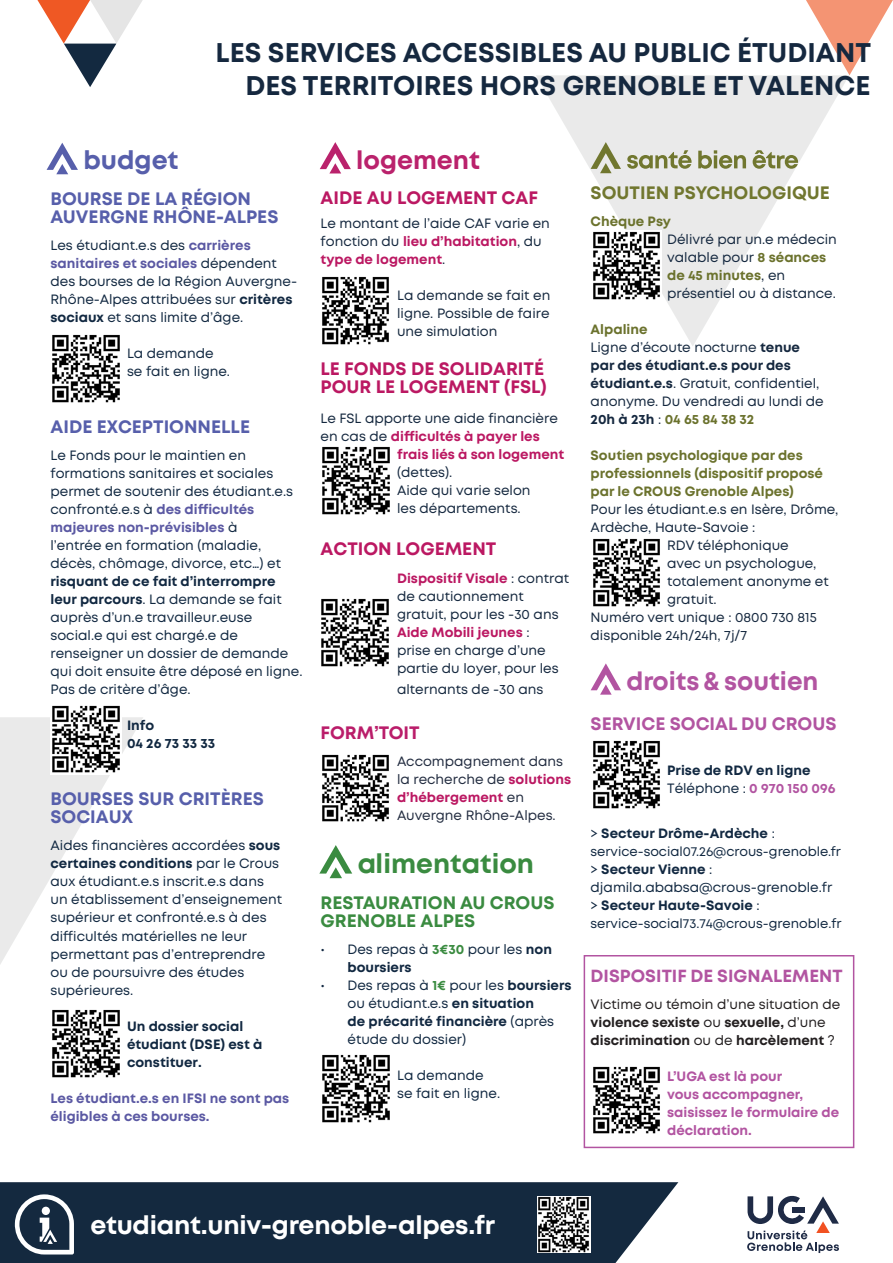
<style>
.page{position:relative;width:893px;height:1263px;background:#fff}
.page>*{position:absolute;margin:0;border:0;box-sizing:border-box;transform-origin:0 0}
.t1{font:700 27px "Mont";color:#15283f}
.t2{font:700 26.85px "Mont";color:#3a8b40}
.t3{font:700 25.65px "Mont";color:#575fab}
._1-Intro{font:700 25.5px "Mont";letter-spacing:-.01em;color:#fff}
.t4{font:700 25.35px "Mont";color:#b254a1}
.t5{font:700 25.35px "Mont";color:#ba226c}
.t6{font:700 18px/18px "Mont";color:#575fab}
.t7{font:700 18px/18px "Mont";color:#bb1862}
.t8{font:700 18px/18px "Mont";color:#3a8b40}
.t9{font:700 18px "Mont";color:#71772f}
.t10{font:700 18px "Mont";color:#b254a1}
.t11{font:700 18px "Mont";color:#ba1d6a}
.t12{font:700 17.55px "Mont";color:#b254a1}
.t13{font:13.5px/18px "Mont";color:#112841}
.t14{font:13.5px/18px "Mont";color:#15283f}
.t15{font:700 13.5px/18px "Mont";color:#112841}
.t16{font:700 13.5px/18px "Mont";color:#6b722d}
.t17{font:700 13.5px/18px "Mont";color:#231f20}
.t18{font:13.5px/18px "Mont";color:#222c40}
.t19{font:700 13.5px/18px "Mont";color:#b254a1}
.t20{font:700 13.5px/18px "Mont";color:#5b59a3}
.t21{font:700 13.5px/18px "Mont";color:#bb1862}
.t22{font:13.05px "Mont";color:#112841}
.s1{font-weight:700;color:#5b59a3}
.s2{font-weight:700}
.s3{font-weight:700;color:#bb1862}
.s4{font-weight:400;color:#15283f}
.s5{font-weight:700;color:#3a8b40}
.s6{font-weight:700;color:#6b722d}
.s7{font-weight:700;color:#b254a1}
.s8{font-weight:400}
</style>
<div class="page">
<svg style="left:0;top:717px;width:143px;height:247px"></svg>
<svg style="left:536px;top:75px;width:313px;height:271px"></svg>
<svg style="left:806px;top:0;width:87px;height:75px"></svg>
<svg style="left:37px;top:0;width:106px;height:87px"></svg>
<div style="left:0;top:1182px;width:678px;height:81px;background:#14293f"></div>
<svg style="left:747px;top:1195px;width:92px;height:58px"></svg>
<svg style="left:14px;top:1194px;width:60px;height:60px"></svg>
<svg style="left:320px;top:142px;width:31px;height:31px"></svg>
<svg style="left:47px;top:143px;width:31px;height:31px"></svg>
<svg style="left:627px;top:150px;width:65px;height:19px"></svg>
<svg style="left:698px;top:150px;width:48px;height:19px"></svg>
<svg style="left:753px;top:150px;width:45px;height:19px"></svg>
<svg style="left:591px;top:142px;width:30px;height:31px"></svg>
<svg style="left:591px;top:663px;width:30px;height:32px"></svg>
<img style="left:52px;top:334px;width:68px;height:69px">
<img style="left:50px;top:705px;width:72px;height:69px">
<img style="left:52px;top:1009px;width:68px;height:69px">
<img style="left:322px;top:276px;width:67px;height:69px">
<img style="left:322px;top:446px;width:68px;height:69px">
<img style="left:321px;top:598px;width:68px;height:69px">
<img style="left:322px;top:754px;width:67px;height:68px">
<img style="left:591px;top:230px;width:71px;height:71px">
<img style="left:593px;top:538px;width:67px;height:69px">
<svg style="left:319px;top:845px;width:33px;height:33px"></svg>
<img style="left:322px;top:1054px;width:68px;height:69px">
<img style="left:593px;top:740px;width:67px;height:69px">
<img style="left:593px;top:1066px;width:67px;height:68px">
<div style="left:584px;top:955px;width:270px;height:193px;border:2px solid #b254a1"></div>
<img style="left:537px;top:1196px;width:53px;height:57px">
<p class="t1" style="left:216px;top:35px;width:657px">LES SERVICES ACCESSIBLES AU PUBLIC ÉTUDIANT</p>
<p class="t1" style="left:245px;top:68px;width:626px">DES TERRITOIRES HORS GRENOBLE ET VALENCE</p>
<h3 class="t3" style="left:83px;top:144px;width:97px">budget</h3>
<h3 class="t5" style="left:356px;top:143px;width:125px">logement</h3>
<p class="t6" style="left:50px;top:190px;width:229px">BOURSE DE LA RÉGION<br>AUVERGNE RHÔNE-ALPES</p>
<p class="t13" style="left:50px;top:237px;width:248px">Les étudiant.e.s des <span class="s1">carrières sanitaires et sociales</span> dépendent des bourses de la Région Auvergne-Rhône-Alpes attribuées sur <span class="s2">critères sociaux</span> et sans limite d’âge.</p>
<p class="t13" style="left:127px;top:345px;width:88px">La demande</p>
<p class="t13" style="left:127px;top:363px;width:105px">se fait en ligne.</p>
<p class="t6" style="left:50px;top:418px;width:201px">AIDE EXCEPTIONNELLE</p>
<p class="t13" style="left:50px;top:447px;width:224px">Le Fonds pour le maintien en formations sanitaires et sociales</p>
<p class="t13" style="left:50px;top:483px;width:244px">permet de soutenir des étudiant.e.s confronté.e.s à <span class="s1">des difficultés majeures non-prévisibles</span> à<br>l’entrée en formation (maladie, décès, chômage, divorce, etc…) et <span class="s2">risquant de ce fait d’interrompre leur parcours</span>. La demande se fait auprès d’un.e travailleur.euse</p>
<p class="t13" style="left:50px;top:627px;width:254px">social.e qui est chargé.e de renseigner un dossier de demande qui doit ensuite être déposé en ligne.</p>
<p class="t13" style="left:50px;top:681px;width:142px">Pas de critère d’âge.</p>
<p class="t15" style="left:127px;top:717px;width:29px">Info</p>
<p class="t15" style="left:127px;top:735px;width:90px">04 26 73 33 33</p>
<p class="t6" style="left:50px;top:790px;width:215px">BOURSES SUR CRITÈRES<br>SOCIAUX</p>
<p class="t13" style="left:50px;top:837px;width:233px">Aides financières accordées <span class="s2">sous certaines conditions</span> par le Crous aux étudiant.e.s inscrit.e.s dans un établissement d’enseignement supérieur et confronté.e.s à des difficultés matérielles ne leur permettant pas d’entreprendre ou de poursuivre des études supérieures.</p>
<p class="t15" style="left:127px;top:1017px;width:137px">Un dossier social étudiant (DSE) est à constituer.</p>
<p class="t20" style="left:50px;top:1089px;width:240px">Les étudiant.e.s en IFSI ne sont pas éligibles à ces bourses.</p>
<p class="t7" style="left:321px;top:189px;width:219px">AIDE AU LOGEMENT CAF</p>
<p class="t14" style="left:321px;top:214px;width:231px">Le montant de l’aide CAF varie en fonction du <span class="s3">lieu d’habitation</span>, du <span class="s3">type de logement</span>.</p>
<p class="t14" style="left:397px;top:286px;width:155px;text-align:justify">La demande se fait en ligne. Possible de faire une simulation</p>
<p class="t7" style="left:321px;top:360px;width:228px">LE FONDS DE SOLIDARITÉ<br>POUR LE LOGEMENT (FSL)</p>
<p class="t14" style="left:321px;top:409px;width:239px">Le FSL apporte une aide financière en cas de <span class="s3">difficultés à payer les</span></p>
<p class="t21" style="left:397px;top:445px;width:169px">frais liés à son logement <span class="s4">(dettes).</span></p>
<p class="t14" style="left:397px;top:481px;width:135px">Aide qui varie selon</p>
<p class="t14" style="left:397px;top:499px;width:125px">les départements.</p>
<p class="t7" style="left:321px;top:539px;width:177px">ACTION LOGEMENT</p>
<p class="t14" style="left:397px;top:570px;width:174px"><span class="s3">Dispositif Visale</span> : contrat de cautionnement gratuit, pour les -30 ans</p>
<p class="t14" style="left:397px;top:624px;width:163px"><span class="s3">Aide Mobili jeunes</span> : prise en charge d’une partie du loyer, pour les</p>
<p class="t14" style="left:397px;top:681px;width:148px">alternants de -30 ans</p>
<p class="t11" style="left:321px;top:721px;width:101px">FORM’TOIT</p>
<p class="t18" style="left:397px;top:753px;width:168px">Accompagnement dans</p>
<p class="t18" style="left:397px;top:771px;width:175px">la recherche de <span class="s3">solutions</span></p>
<p class="t18" style="left:397px;top:789px;width:160px"><span class="s3">d’hébergement</span> en<br>Auvergne Rhône-Alpes.</p>
<h2 class="t2" style="left:358px;top:846px;width:178px">alimentation</h2>
<p class="t8" style="left:321px;top:893px;width:236px">RESTAURATION AU CROUS<br>GRENOBLE ALPES</p>
<p class="t13" style="left:348px;top:940px;width:206px;text-indent:-27px">• Des repas à <span class="s5">3€30</span> pour les <span class="s2">non boursiers</span></p>
<p class="t13" style="left:348px;top:976px;width:226px;text-indent:-27px">• Des repas à <span class="s5">1€</span> pour les <span class="s2">boursiers </span>ou étudiant.e.s <span class="s2">en situation<br>de précarité financière</span> (après étude du dossier)</p>
<p class="t13" style="left:397px;top:1066px;width:88px">La demande</p>
<p class="t13" style="left:397px;top:1084px;width:105px">se fait en ligne.</p>
<p class="t9" style="left:591px;top:181px;width:241px">SOUTIEN PSYCHOLOGIQUE</p>
<p class="t16" style="left:591px;top:212px;width:82px">Chèque Psy</p>
<p class="t14" style="left:667px;top:230px;width:171px">Délivré par un.e médecin</p>
<p class="t14" style="left:667px;top:248px;width:170px">valable pour <span class="s6">8 séances de 45 minutes</span>, en présentiel ou à distance.</p>
<p class="t16" style="left:591px;top:320px;width:58px">Alpaline</p>
<p class="t14" style="left:591px;top:338px;width:235px">Ligne d’écoute nocturne <span class="s2">tenue par des étudiant.e.s pour des étudiant.e.s</span>. Gratuit, confidentiel, anonyme. Du vendredi au lundi de<br><span class="s2">20h à 23h</span> : <span class="s6">04 65 84 38 32</span></p>
<p class="t16" style="left:591px;top:446px;width:234px">Soutien psychologique par des professionnels (dispositif proposé par le CROUS Grenoble Alpes)</p>
<p class="t14" style="left:591px;top:500px;width:249px">Pour les étudiant.e.s en Isère, Drôme,<br>Ardèche, Haute-Savoie :</p>
<p class="t14" style="left:667px;top:536px;width:163px">RDV téléphonique<br>avec un psychologue, totalement anonyme et gratuit.</p>
<p class="t14" style="left:591px;top:608px;width:228px">Numéro vert unique : 0800 730 815</p>
<p class="t14" style="left:591px;top:626px;width:158px">disponible 24h/24h, 7j/7</p>
<h3 class="t4" style="left:626px;top:664px;width:194px">droits &amp; soutien</h3>
<p class="t10" style="left:591px;top:712px;width:247px">SERVICE SOCIAL DU CROUS</p>
<p class="t15" style="left:667px;top:761px;width:145px">Prise de RDV en ligne</p>
<p class="t13" style="left:667px;top:779px;width:170px">Téléphone : <span class="s7">0 970 150 096</span></p>
<p class="t15" style="left:591px;top:824px;width:186px"><span class="s8">&gt;</span> Secteur Drôme-Ardèche <span class="s8">:</span></p>
<p class="t22" style="left:591px;top:843px;width:252px">service-social07.26@crous-grenoble.fr</p>
<p class="t15" style="left:591px;top:860px;width:123px"><span class="s8">&gt;</span> Secteur Vienne <span class="s8">:</span></p>
<p class="t13" style="left:591px;top:878px;width:243px">djamila.ababsa@crous-grenoble.fr</p>
<p class="t15" style="left:591px;top:896px;width:170px"><span class="s8">&gt;</span> Secteur Haute-Savoie <span class="s8">:</span></p>
<p class="t22" style="left:591px;top:915px;width:252px">service-social73.74@crous-grenoble.fr</p>
<p class="t12" style="left:591px;top:964px;width:254px">DISPOSITIF DE SIGNALEMENT</p>
<p class="t17" style="left:591px;top:995px;width:251px"><span class="s8">Victime ou témoin d’une situation de </span>violence sexiste <span class="s8">ou</span> sexuelle, <span class="s8">d’une </span>discrimination <span class="s8">ou de</span> harcèlement <span class="s8">?</span></p>
<p class="t19" style="left:667px;top:1067px;width:174px">L’UGA est là pour<br>vous accompagner, saisissez le formulaire de déclaration.</p>
<p class="_1-Intro" style="left:90px;top:1208px;width:406px">etudiant.univ-grenoble-alpes.fr</p>
</div>
